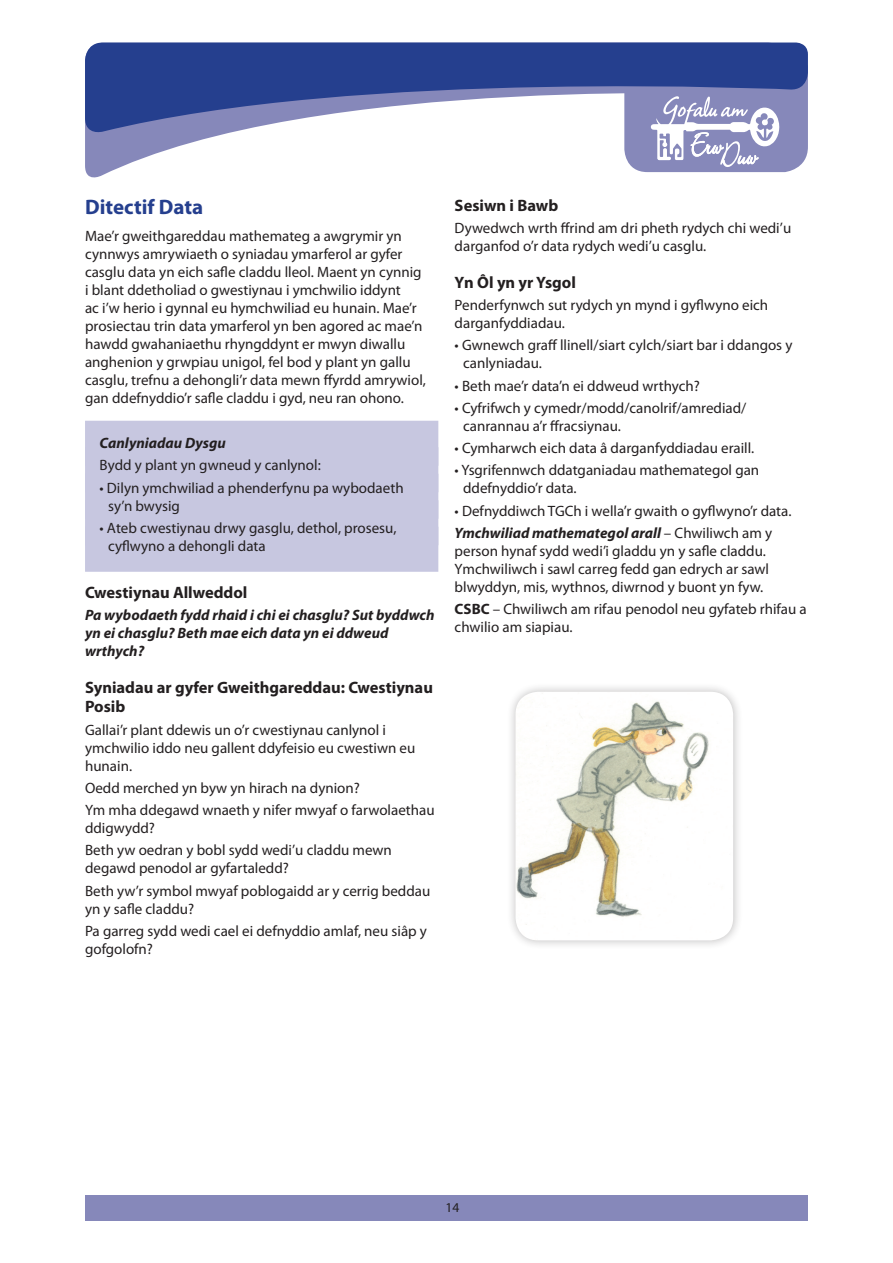
<style>
.page{position:relative;width:893px;height:1263px;background:#fff}
.page>*{position:absolute;margin:0;border:0;box-sizing:border-box;transform-origin:0 0}
.t1{font:700 21px "Myriad Pro";color:#253f8e}
.t2{font:700 16.5px/19.8px "Myriad Pro";color:#231f20}
.t3{font:15px/18px "Myriad Pro";color:#231f20}
.t4{font:italic 700 15px/18px "Myriad Pro";color:#231f20}
.t5{font:13.5px "Myriad Pro";color:#231f20}
.s1{font-weight:700;font-style:italic}
.s2{font-weight:700}
</style>
<div class="page">
<svg style="left:783px;top:136px;width:25px;height:36px"></svg>
<svg style="left:85px;top:136px;width:698px;height:42px"></svg>
<svg style="left:85px;top:43px;width:723px;height:93px;fill:#253f8e"></svg>
<div style="left:85px;top:1195px;width:723px;height:25px;background:#8688ba"></div>
<div style="left:85px;top:421px;width:353px;height:45px;background:#c7c7e0"></div>
<div style="left:85px;top:447px;width:353px;height:45px;background:#c7c7e0"></div>
<div style="left:85px;top:474px;width:353px;height:45px;background:#c7c7e0"></div>
<div style="left:85px;top:500px;width:353px;height:45px;background:#c7c7e0"></div>
<div style="left:85px;top:527px;width:353px;height:45px;background:#c7c7e0"></div>
<div style="left:506px;top:682px;width:237px;height:268px;background:#231f20;opacity:.3"></div>
<img style="left:515px;top:692px;width:218px;height:248px">
<h1 class="t1" style="left:85px;top:193px;width:120px">Ditectif Data</h1>
<p class="t3" style="left:85px;top:226px;width:342px">Mae’r gweithgareddau mathemateg a awgrymir yn cynnwys amrywiaeth o syniadau ymarferol ar gyfer casglu data yn eich safle claddu lleol. Maent yn cynnig i blant ddetholiad o gwestiynau i ymchwilio iddynt<br>ac i’w herio i gynnal eu hymchwiliad eu hunain. Mae’r prosiectau trin data ymarferol yn ben agored ac mae’n hawdd gwahaniaethu rhyngddynt er mwyn diwallu anghenion y grwpiau unigol, fel bod y plant yn gallu casglu, trefnu a dehongli’r data mewn ffyrdd amrywiol, gan ddefnyddio’r safle claddu i gyd, neu ran ohono.</p>
<p class="t4" style="left:100px;top:434px;width:128px">Canlyniadau Dysgu</p>
<p class="t3" style="left:100px;top:456px;width:223px">Bydd y plant yn gwneud y canlynol:</p>
<p class="t3" style="left:108px;top:478px;width:297px;text-indent:-9px">• Dilyn ymchwiliad a phenderfynu pa wybodaeth sy’n bwysig</p>
<p class="t3" style="left:108px;top:519px;width:290px;text-indent:-9px">• Ateb cwestiynau drwy gasglu, dethol, prosesu, cyflwyno a dehongli data</p>
<p class="t2" style="left:85px;top:582px;width:164px">Cwestiynau Allweddol</p>
<p class="t4" style="left:85px;top:605px;width:351px">Pa wybodaeth fydd rhaid i chi ei chasglu? Sut byddwch yn ei chasglu? Beth mae eich data yn ei ddweud wrthych?</p>
<p class="t2" style="left:85px;top:677px;width:349px">Syniadau ar gyfer Gweithgareddau: Cwestiynau<br>Posib</p>
<p class="t3" style="left:85px;top:720px;width:332px">Gallai’r plant ddewis un o’r cwestiynau canlynol i ymchwilio iddo neu gallent ddyfeisio eu cwestiwn eu hunain.</p>
<p class="t3" style="left:85px;top:777px;width:351px;line-height:22.2px">Oedd merched yn byw yn hirach na dynion?<br>Ym mha ddegawd wnaeth y nifer mwyaf o farwolaethau</p>
<p class="t3" style="left:85px;top:817px;width:308px;line-height:22.2px">ddigwydd?<br>Beth yw oedran y bobl sydd wedi’u claddu mewn</p>
<p class="t3" style="left:85px;top:857px;width:347px;line-height:22.2px">degawd penodol ar gyfartaledd?<br>Beth yw’r symbol mwyaf poblogaidd ar y cerrig beddau</p>
<p class="t3" style="left:85px;top:897px;width:343px;line-height:22.2px">yn y safle claddu?<br>Pa garreg sydd wedi cael ei defnyddio amlaf, neu siâp y</p>
<p class="t3" style="left:85px;top:940px;width:70px">gofgolofn?</p>
<p class="t2" style="left:455px;top:195px;width:105px">Sesiwn i Bawb</p>
<p class="t3" style="left:455px;top:219px;width:338px">Dywedwch wrth ffrind am dri pheth rydych chi wedi’u darganfod o’r data rydych wedi’u casglu.</p>
<p class="t2" style="left:455px;top:272px;width:123px">Yn Ôl yn yr Ysgol</p>
<p class="t3" style="left:455px;top:296px;width:315px">Penderfynwch sut rydych yn mynd i gyflwyno eich darganfyddiadau.</p>
<p class="t3" style="left:463px;top:336px;width:331px;text-indent:-9px">• Gwnewch graff llinell/siart cylch/siart bar i ddangos y canlyniadau.</p>
<p class="t3" style="left:455px;top:376px;width:247px">• Beth mae’r data’n ei ddweud wrthych?</p>
<p class="t3" style="left:463px;top:399px;width:285px;text-indent:-9px">• Cyfrifwch y cymedr/modd/canolrif/amrediad/ canrannau a’r ffracsiynau.</p>
<p class="t3" style="left:455px;top:439px;width:301px">• Cymharwch eich data â darganfyddiadau eraill.</p>
<p class="t3" style="left:463px;top:461px;width:298px;text-indent:-9px">• Ysgrifennwch ddatganiadau mathemategol gan ddefnyddio’r data.</p>
<p class="t3" style="left:455px;top:499px;width:338px;line-height:22.2px">• Defnyddiwch TGCh i wella’r gwaith o gyflwyno’r data.<br><span class="s1">Ymchwiliad mathemategol arall</span> – Chwiliwch am y</p>
<p class="t3" style="left:455px;top:542px;width:316px">person hynaf sydd wedi’i gladdu yn y safle claddu.<br>Ymchwiliwch i sawl carreg fedd gan edrych ar sawl blwyddyn, mis, wythnos, diwrnod y buont yn fyw.</p>
<p class="t3" style="left:455px;top:600px;width:354px"><span class="s2">CSBC</span> – Chwiliwch am rifau penodol neu gyfateb rhifau a chwilio am siapiau.</p>
<p class="t5" style="left:446px;top:1199px;width:15px">14</p>
</div>
